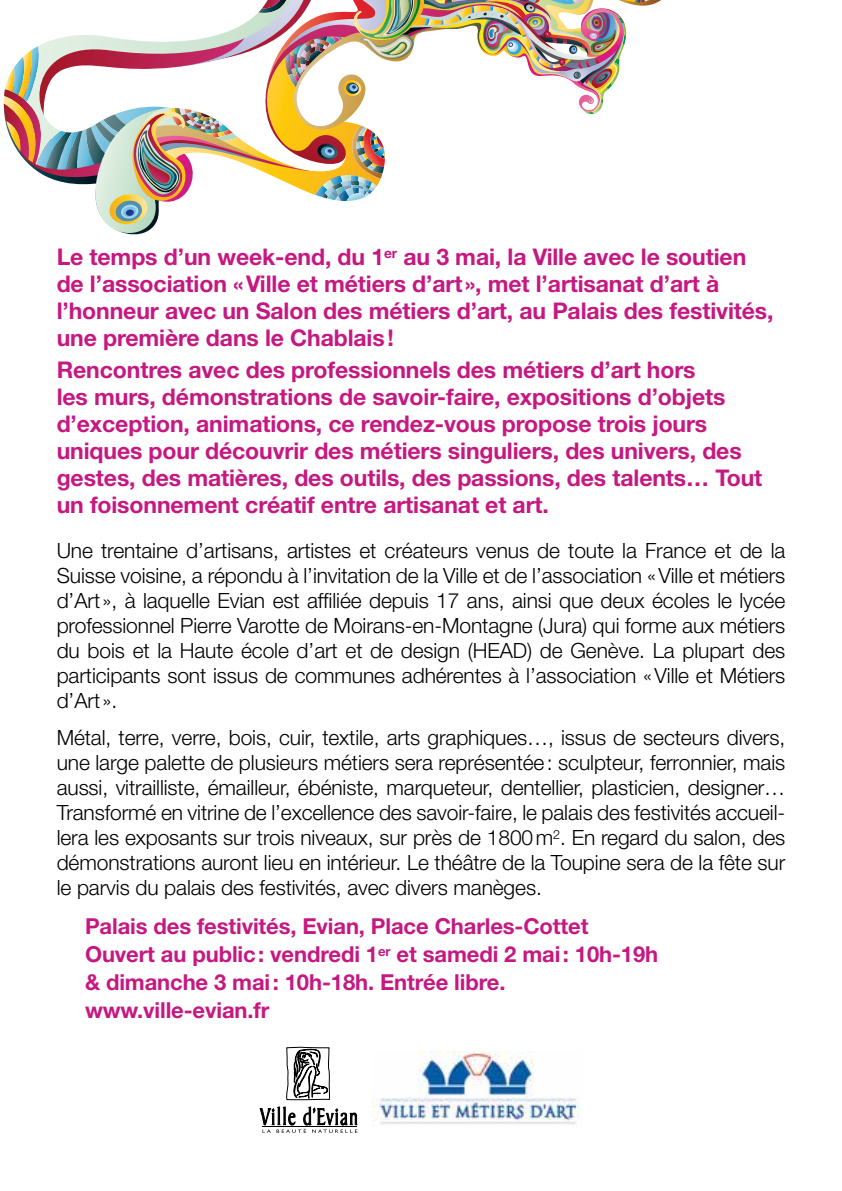
<style>
.page{position:relative;width:842px;height:1191px;background:#fff}
.page>*{position:absolute;margin:0;border:0;box-sizing:border-box;transform-origin:0 0}
.t1{font:700 23px/27px "Helvetica Neue";letter-spacing:-.005em;color:#c61881}
.t2{font:700 22px/28px "Helvetica Neue";letter-spacing:-.005em;color:#c61881}
.t3{font:300 21px/25px "Helvetica Neue";letter-spacing:-.005em;color:#000;text-align:justify}
</style>
<div class="page">
<svg style="left:260px;top:1046px;width:97px;height:86px"></svg>
<img style="left:372px;top:1051px;width:208px;height:74px">
<img style="left:3px;top:0;width:658px;height:235px">
<p class="t1" style="left:57px;top:242px;width:718px">Le temps d’un week-end, du 1<sup>er</sup> au 3 mai, la Ville avec le soutien de l’association «Ville et métiers d’art », met l’artisanat d’art à l’honneur avec un Salon des métiers d’art, au Palais des festivités, une première dans le Chablais!</p>
<p class="t1" style="left:57px;top:356px;width:707px">Rencontres avec des professionnels des métiers d’art hors<br>les murs, démonstrations de savoir-faire, expositions d’objets d’exception, animations, ce rendez-vous propose trois jours uniques pour découvrir des métiers singuliers, des univers, des gestes, des matières, des outils, des passions, des talents… Tout un foisonnement créatif entre artisanat et art.</p>
<p class="t3" style="left:57px;top:538px;width:730px">Une trentaine d’artisans, artistes et créateurs venus de toute la France et de la Suisse voisine, a répondu à l’invitation de la Ville et de l’association «Ville et métiers d’Art », à laquelle Evian est affiliée depuis 17 ans, ainsi que deux écoles le lycée professionnel Pierre Varotte de Moirans-en-Montagne (Jura) qui forme aux métiers du bois et la Haute école d’art et de design (HEAD) de Genève. La plupart des participants sont issus de communes adhérentes à l’association «Ville et Métiers d’Art ».</p>
<p class="t3" style="left:57px;top:724px;width:730px">Métal, terre, verre, bois, cuir, textile, arts graphiques…, issus de secteurs divers, une large palette de plusieurs métiers sera représentée: sculpteur, ferronnier, mais aussi, vitrailliste, émailleur, ébéniste, marqueteur, dentellier, plasticien, designer… Transformé en vitrine de l’excellence des savoir-faire, le palais des festivités accueil&shy;lera les exposants sur trois niveaux, sur près de 1800m<sup>2</sup>. En regard du salon, des démonstrations auront lieu en intérieur. Le théâtre de la Toupine sera de la fête sur le parvis du palais des festivités, avec divers manèges.</p>
<p class="t2" style="left:85px;top:912px;width:575px">Palais des festivités, Evian, Place Charles-Cottet Ouvert au public: vendredi 1<sup>er</sup> et samedi 2 mai: 10h-19h &amp; dimanche 3 mai: 10h-18h. Entrée libre. www.ville-evian.fr</p>
</div>
